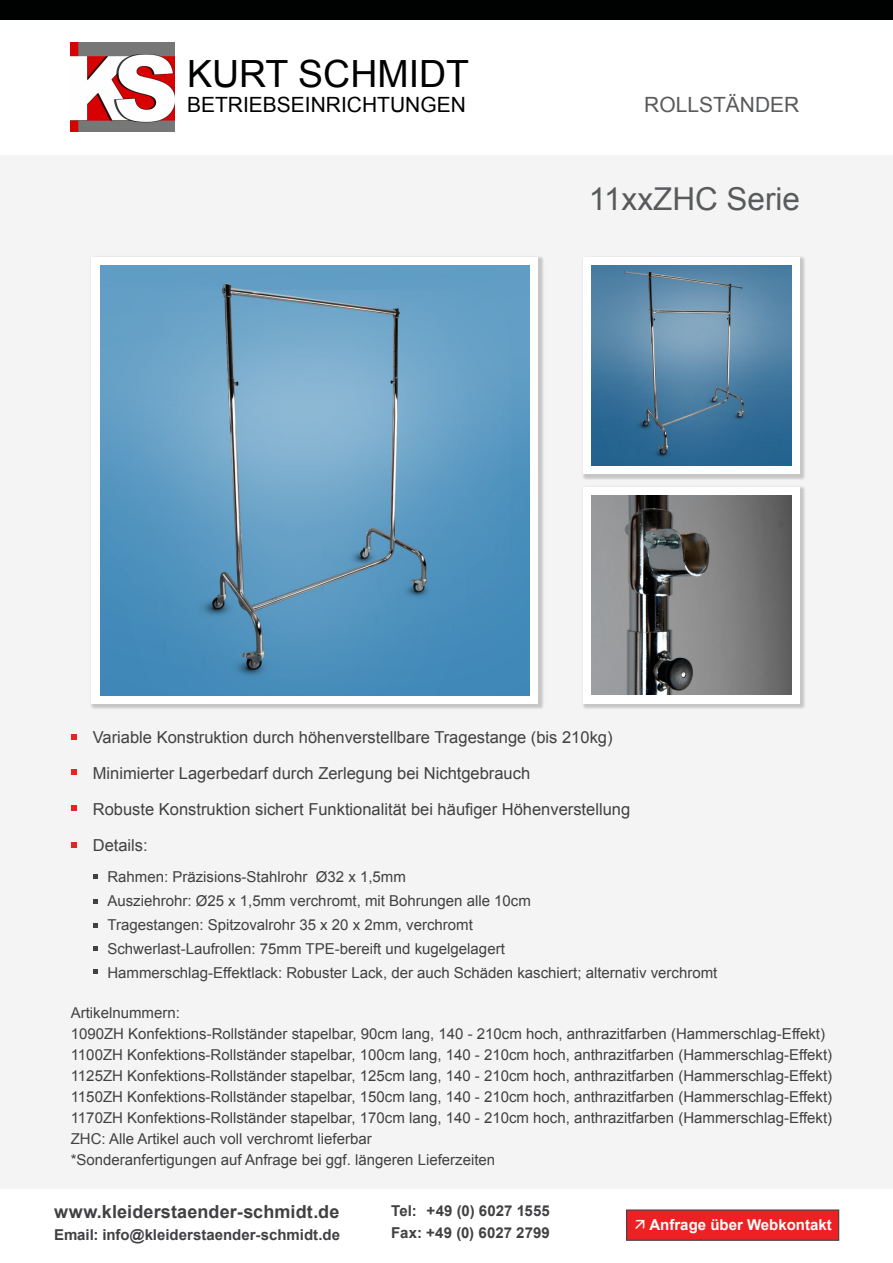
<style>
.page{position:relative;width:893px;height:1263px;background:#fff}
.page>*{position:absolute;margin:0;border:0;box-sizing:border-box;transform-origin:0 0}
.t1{font:37.5px "Arial";color:#000101}
.t2{font:31.5px "Arial";color:#595a5c}
.t3{font:21px "Arial";color:#000101}
.t4{font:21px "Arial";color:#595a5c}
.t5{font:700 18px "Arial";letter-spacing:.005em;color:#414042}
.t6{font:16.5px/36px "Arial";color:#414042}
.t7{font:15px/21px "Arial";color:#414042}
.t8{font:700 15px/22.2px "Arial";color:#414042}
.t9{font:700 15px "Arial";color:#fff}
</style>
<div class="page">
<img style="left:71px;top:43px;width:103px;height:89px">
<div style="left:0;top:155px;width:893px;height:1033px;background:#f4f4f4"></div>
<div style="left:626px;top:1209px;width:213px;height:32px;background:#ed2124;border:1px solid #414042"></div>
<div style="left:90px;top:256px;width:455px;height:454px;background:#000;opacity:.19"></div>
<div style="left:92px;top:257px;width:446px;height:447px;background:#fff"></div>
<div style="left:581px;top:256px;width:225px;height:224px;background:#000;opacity:.19"></div>
<div style="left:583px;top:257px;width:217px;height:217px;background:#fff"></div>
<div style="left:581px;top:485px;width:225px;height:225px;background:#000;opacity:.19"></div>
<div style="left:583px;top:487px;width:217px;height:217px;background:#fff"></div>
<div style="left:0;top:0;width:893px;height:19px;background:#000101"></div>
<img style="left:100px;top:266px;width:430px;height:429px">
<img style="left:591px;top:265px;width:200px;height:200px">
<img style="left:591px;top:495px;width:200px;height:200px">
<svg style="left:71px;top:734px;width:6px;height:6px"></svg>
<svg style="left:93px;top:874px;width:5px;height:4px"></svg>
<svg style="left:93px;top:899px;width:5px;height:5px"></svg>
<svg style="left:93px;top:923px;width:5px;height:4px"></svg>
<svg style="left:93px;top:946px;width:5px;height:4px"></svg>
<svg style="left:93px;top:969px;width:5px;height:5px"></svg>
<svg style="left:71px;top:769px;width:6px;height:5px"></svg>
<svg style="left:71px;top:805px;width:6px;height:5px"></svg>
<svg style="left:71px;top:842px;width:6px;height:5px"></svg>
<h1 class="t1" style="left:187px;top:49px;width:283px">KURT SCHMIDT</h1>
<h3 class="t3" style="left:187px;top:91px;width:280px">BETRIEBSEINRICHTUNGEN</h3>
<h3 class="t4" style="left:644px;top:91px;width:157px">ROLLSTÄNDER</h3>
<h2 class="t2" style="left:589px;top:178px;width:213px">11xxZHC Serie</h2>
<p class="t6" style="left:93px;top:719px;width:539px">Variable Konstruktion durch höhenverstellbare Tragestange (bis 210kg)<br>Minimierter Lagerbedarf durch Zerlegung bei Nichtgebrauch<br>Robuste Konstruktion sichert Funktionalität bei häufiger Höhenverstellung Details:</p>
<p class="t7" style="left:107px;top:865px;width:611px;line-height:24px">Rahmen: Präzisions-Stahlrohr Ø32 x 1,5mm<br>Ausziehrohr: Ø25 x 1,5mm verchromt, mit Bohrungen alle 10cm<br>Tragestangen: Spitzovalrohr 35 x 20 x 2mm, verchromt<br>Schwerlast-Laufrollen: 75mm TPE-bereift und kugelgelagert<br>Hammerschlag-Effektlack: Robuster Lack, der auch Schäden kaschiert; alternativ verchromt</p>
<p class="t7" style="left:71px;top:1003px;width:763px">Artikelnummern:<br>1090ZH Konfektions-Rollständer stapelbar, 90cm lang, 140 - 210cm hoch, anthrazitfarben (Hammerschlag-Effekt)<br>1100ZH Konfektions-Rollständer stapelbar, 100cm lang, 140 - 210cm hoch, anthrazitfarben (Hammerschlag-Effekt)<br>1125ZH Konfektions-Rollständer stapelbar, 125cm lang, 140 - 210cm hoch, anthrazitfarben (Hammerschlag-Effekt)<br>1150ZH Konfektions-Rollständer stapelbar, 150cm lang, 140 - 210cm hoch, anthrazitfarben (Hammerschlag-Effekt)<br>1170ZH Konfektions-Rollständer stapelbar, 170cm lang, 140 - 210cm hoch, anthrazitfarben (Hammerschlag-Effekt)<br>ZHC: Alle Artikel auch voll verchromt lieferbar<br>*Sonderanfertigungen auf Anfrage bei ggf. längeren Lieferzeiten</p>
<p class="t5" style="left:54px;top:1199px;width:287px">www.kleiderstaender-schmidt.de</p>
<p class="t8" style="left:54px;top:1224px;width:288px">Email: info@kleiderstaender-schmidt.de</p>
<p class="t8" style="left:391px;top:1200px;width:160px">Tel: +49 (0) 6027 1555<br>Fax: +49 (0) 6027 2799</p>
<p class="t9" style="left:649px;top:1214px;width:184px">Anfrage über Webkontakt</p>
</div>
